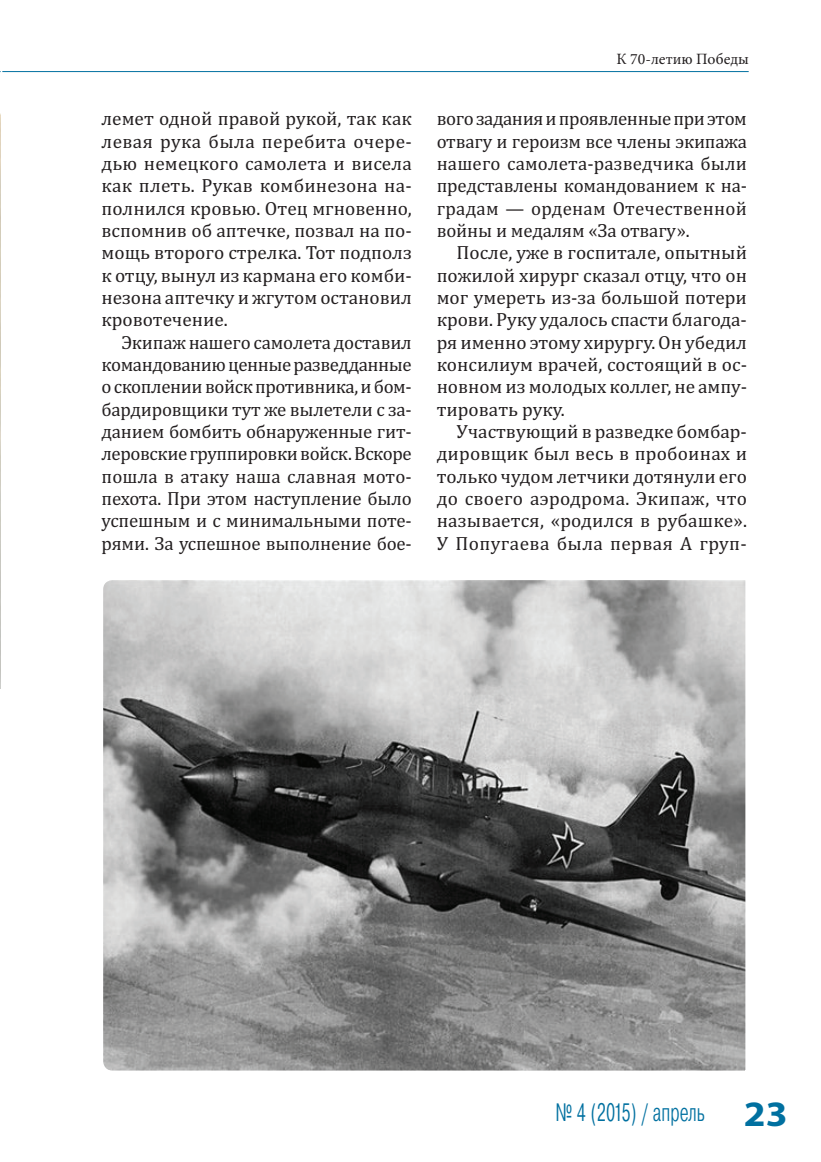
<style>
.page{position:relative;width:821px;height:1162px;background:#fff}
.page>*{position:absolute;margin:0;border:0;box-sizing:border-box;transform-origin:0 0}
.t1{font:300 25.2px "Pragmatica Cond";color:#0070a0;scale:.8 1}
.t2{font:19.25px/22.4px "Cambria";color:#231f20;text-align:justify}
.t3{font:15.75px "Minion Pro";color:#231f20}
.s1{font-family:"Myriad Pro";font-weight:700;font-size:35.88px}
</style>
<div class="page">
<hr style="left:2px;top:71px;width:746px;height:1px;background:#0070a0">
<svg style="left:0;top:113px;width:1px;height:576px"></svg>
<svg style="left:103px;top:580px;width:643px;height:491px;background:#909090"></svg>
<p class="t2" style="left:101px;top:107px;width:312px">лемет одной правой рукой, так как левая рука была перебита очере&shy;дью немецкого самолета и висела как плеть. Рукав комбинезона на&shy;полнился кровью. Отец мгновенно, вспомнив об аптечке, позвал на по&shy;мощь второго стрелка. Тот подполз к отцу, вынул из кармана его комби&shy;незона аптечку и жгутом остановил кровотечение.</p>
<p class="t2" style="left:101px;top:331px;width:312px;text-indent:20px">Экипаж нашего самолета доставил командованию ценные разведданные о скоплении войск противника, и бом&shy;бардировщики тут же вылетели с за&shy;данием бомбить обнаруженные гит&shy;леровские группировки войск. Вскоре пошла в атаку наша славная мото&shy;пехота. При этом наступление было успешным и с минимальными поте&shy;рями. За успешное выполнение бое-</p>
<p class="t3" style="left:616px;top:53px;width:134px">К 70-летию Победы</p>
<p class="t2" style="left:436px;top:107px;width:312px">вого задания и проявленные при этом отвагу и героизм все члены экипажа нашего самолета-разведчика были представлены командованием к на&shy;градам — орденам Отечественной войны и медалям «За отвагу».</p>
<p class="t2" style="left:436px;top:241px;width:312px;text-indent:20px">После, уже в госпитале, опытный пожилой хирург сказал отцу, что он мог умереть из-за большой потери крови. Руку удалось спасти благода&shy;ря именно этому хирургу. Он убедил консилиум врачей, состоящий в ос&shy;новном из молодых коллег, не ампу&shy;тировать руку.</p>
<p class="t2" style="left:436px;top:420px;width:312px;text-indent:20px">Участвующий в разведке бомбар&shy;дировщик был весь в пробоинах и только чудом летчики дотянули его до своего аэродрома. Экипаж, что называется, «родился в рубашке».<br>У Попугаева была первая А груп-</p>
<h1 class="t1" style="left:555px;top:1102px;width:292px">№ 4 (2015) / апрель <span class="s1">23</span></h1>
</div>
